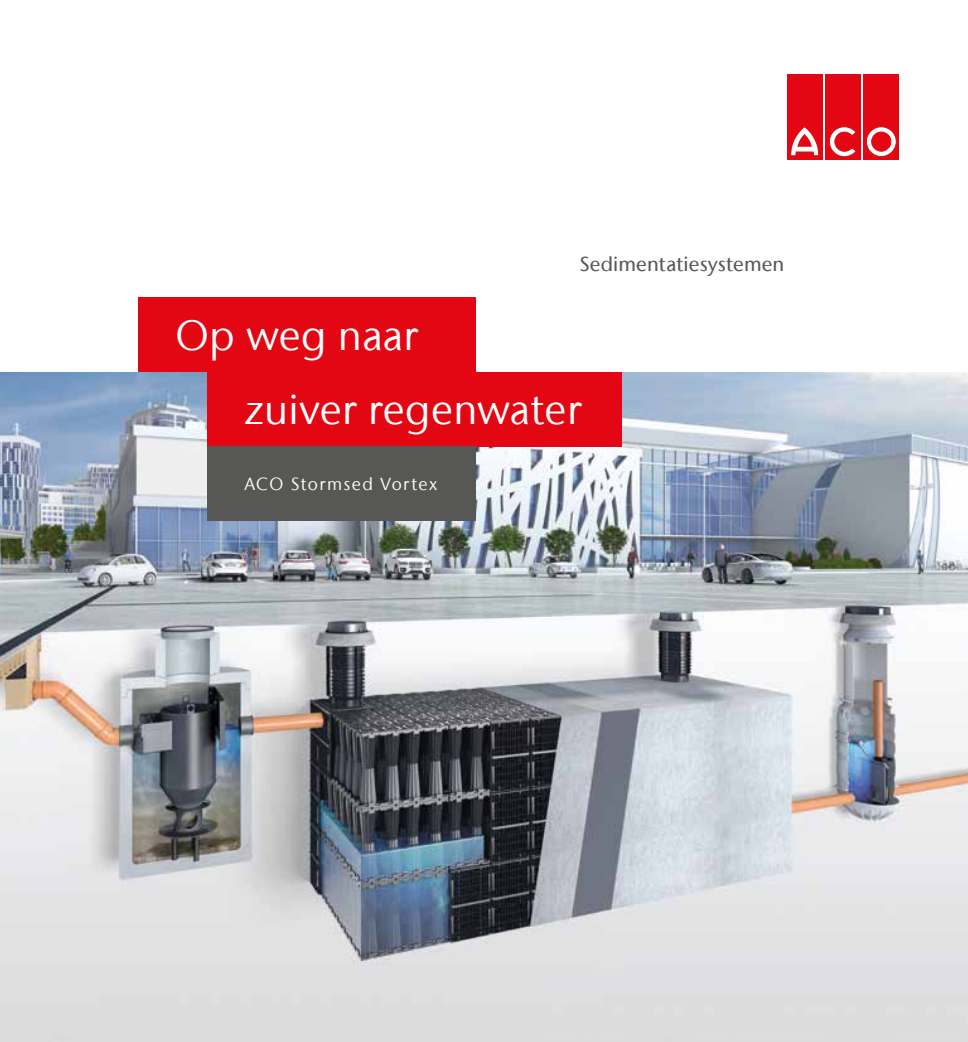
<style>
.page{position:relative;width:968px;height:1042px;background:#fff}
.page>*{position:absolute;margin:0;border:0;box-sizing:border-box;transform-origin:0 0}
.t1{font:42px "Stone Sans IIITC Com";letter-spacing:.01em;color:#fff}
.t2{font:500 20.12px "Stone Sans IIITC Com";letter-spacing:.005em;color:#575756}
.t3{font:17.5px "Stone Sans IIITC Com";letter-spacing:.08em;color:#fff}
</style>
<div class="page">
<div style="left:787px;top:74px;width:35px;height:86px;background:#e30613"></div>
<svg style="left:790px;top:127px;width:28px;height:29px"></svg>
<div style="left:825px;top:74px;width:35px;height:86px;background:#e30613"></div>
<svg style="left:829px;top:127px;width:27px;height:30px"></svg>
<div style="left:863px;top:74px;width:35px;height:86px;background:#e30613"></div>
<svg style="left:866px;top:127px;width:30px;height:30px"></svg>
<div style="left:866px;top:127px;width:30px;height:30px;border:1px solid #e30613;border-radius:50%"></div>
<div style="left:871px;top:132px;width:19px;height:19px;background:#e30613;border-radius:50%"></div>
<div style="left:871px;top:132px;width:19px;height:19px;border:1px solid #e30613;border-radius:50%"></div>
<img style="left:0;top:372px;width:967px;height:670px">
<div style="left:207px;top:372px;width:415px;height:74px;background:#e30613"></div>
<div style="left:138px;top:298px;width:337px;height:74px;background:#e30613"></div>
<div style="left:207px;top:446px;width:268px;height:75px;background:#575756"></div>
<p class="t1" style="left:175px;top:309px;width:244px">Op weg naar</p>
<p class="t2" style="left:579px;top:251px;width:206px">Sedimentatiesystemen</p>
<p class="t1" style="left:244px;top:384px;width:338px">zuiver regenwater</p>
<p class="t3" style="left:244px;top:473px;width:194px">ACO Stormsed Vortex</p>
</div>
